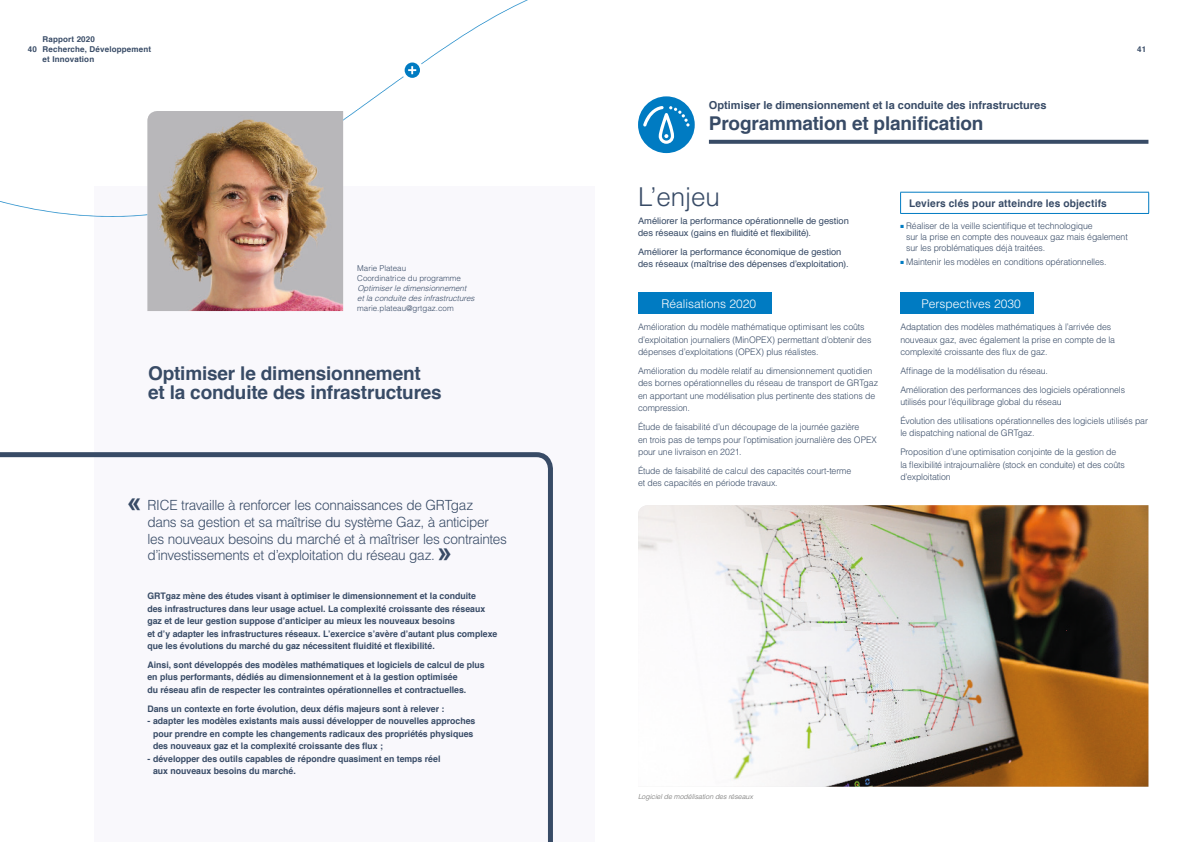
<style>
.page{position:relative;width:1191px;height:842px;background:#fff}
.page>*{position:absolute;margin:0;border:0;box-sizing:border-box;transform-origin:0 0}
.ENJEU{font:300 26px "Helvetica";color:#384b66}
.GUILL-DROIT{font:700 26px "Arial";color:#384b66}
.FICHE-TITRE_sans{font:700 19px/19px "Helvetica";letter-spacing:-.01em;color:#384b66}
.FICHE-TITRE{font:700 19px "Helvetica";letter-spacing:-.01em;color:#384b66}
.FICHE-2_EXERGUE{font:300 14px/16.8px "Helvetica";letter-spacing:-.025em;color:#384b66}
.t1{font:300 12px "Helvetica";color:#fff}
.FICHE_SURTITRE{font:700 11px "Helvetica";color:#384b66}
.LEVIERS-TITRE{font:700 10.5px "Helvetica";letter-spacing:.015em;color:#384b66}
.EN_BREF_TEXTE{font:300 9px/12.5px "Helvetica";letter-spacing:-.01em;color:#384b66}
.PORTRAIT-TEXTE{font:700 9px/12.5px "Helvetica";color:#384b66}
.ENJEU_TEXTE{font:9px/12.5px "Helvetica";color:#384b66;scale:1.04 1}
.IDENTITE_TEXTE{font:300 8px "Helvetica";color:#384b66}
.IDENTITE_ITAL{font:italic 300 8px/10px "Helvetica";color:#384b66}
.t2{font:700 8px/9.6px "Helvetica";letter-spacing:.02em;color:#384b66}
.LEGENDE{font:italic 300 7px "Helvetica";letter-spacing:-.005em;color:#70706f}
.s1{color:#007bc2}
</style>
<div class="page">
<div style="left:95px;top:186px;width:500px;height:656px;background:#f9f8fc"></div>
<svg style="left:0;top:452px;width:553px;height:390px"></svg>
<svg style="left:343px;top:0;width:185px;height:174px"></svg>
<div style="left:401px;top:59px;width:22px;height:22px;background:#fff;border-radius:50%"></div>
<svg style="left:404px;top:63px;width:16px;height:15px"></svg>
<svg style="left:408px;top:66px;width:8px;height:8px"></svg>
<img style="left:147px;top:111px;width:196px;height:200px">
<div style="left:95px;top:456px;width:52px;height:52px;background:#f9f8fc"></div>
<svg style="left:709px;top:140px;width:439px;height:4px;fill:#384b66"></svg>
<img style="left:638px;top:505px;width:510px;height:282px">
<svg style="left:638px;top:96px;width:56px;height:57px"></svg>
<hr style="left:900px;top:192px;width:249px;height:1px;background:#007bc2">
<svg style="left:900px;top:192px;width:1px;height:21px"></svg>
<svg style="left:1148px;top:192px;width:1px;height:21px"></svg>
<hr style="left:900px;top:213px;width:249px;height:1px;background:#007bc2">
<div style="left:900px;top:292px;width:133px;height:22px;background:#007bc2"></div>
<div style="left:638px;top:292px;width:133px;height:22px;background:#007bc2"></div>
<p class="t2" style="left:43px;top:35px;width:110px">Rapport 2020<br>Recherche, Développement et Innovation</p>
<p class="t2" style="left:28px;top:44px;width:11px">40</p>
<p class="t2" style="left:1137px;top:44px;width:11px">41</p>
<p class="FICHE_SURTITRE" style="left:709px;top:96px;width:339px">Optimiser le dimensionnement et la conduite des infrastructures</p>
<p class="IDENTITE_TEXTE" style="left:357px;top:263px;width:50px">Marie Plateau</p>
<p class="IDENTITE_TEXTE" style="left:357px;top:273px;width:105px">Coordinatrice du programme</p>
<p class="IDENTITE_ITAL" style="left:357px;top:283px;width:119px">Optimiser le dimensionnement et la conduite des infrastructures</p>
<p class="IDENTITE_TEXTE" style="left:357px;top:303px;width:98px">marie.plateau@grtgaz.com</p>
<p class="FICHE-TITRE_sans" style="left:148px;top:364px;width:295px">Optimiser le dimensionnement et la conduite des infrastructures</p>
<p class="GUILL-DROIT" style="left:127px;top:484px;width:16px">«</p>
<p class="FICHE-2_EXERGUE" style="left:147px;top:496px;width:361px">RICE travaille à renforcer les connaissances de GRTgaz<br>dans sa gestion et sa maîtrise du système Gaz, à anticiper les nouveaux besoins du marché et à maîtriser les contraintes d’investissements et d’exploitation du réseau gaz.</p>
<p class="GUILL-DROIT" style="left:437px;top:535px;width:16px">»</p>
<p class="PORTRAIT-TEXTE" style="left:147px;top:590px;width:351px">GRTgaz mène des études visant à optimiser le dimensionnement et la conduite<br>des infrastructures dans leur usage actuel. La complexité croissante des réseaux gaz et de leur gestion suppose d’anticiper au mieux les nouveaux besoins<br>et d’y adapter les infrastructures réseaux. L’exercice s’avère d’autant plus complexe que les évolutions du marché du gaz nécessitent fluidité et flexibilité.</p>
<p class="PORTRAIT-TEXTE" style="left:147px;top:658px;width:339px">Ainsi, sont développés des modèles mathématiques et logiciels de calcul de plus en plus performants, dédiés au dimensionnement et à la gestion optimisée<br>du réseau afin de respecter les contraintes opérationnelles et contractuelles.</p>
<p class="PORTRAIT-TEXTE" style="left:147px;top:702px;width:298px">Dans un contexte en forte évolution, deux défis majeurs sont à relever :</p>
<p class="PORTRAIT-TEXTE" style="left:153px;top:715px;width:324px;text-indent:-6px">- adapter les modèles existants mais aussi développer de nouvelles approches pour prendre en compte les changements radicaux des propriétés physiques des nouveaux gaz et la complexité croissante des flux ;</p>
<p class="PORTRAIT-TEXTE" style="left:153px;top:752px;width:289px;text-indent:-6px">- développer des outils capables de répondre quasiment en temps réel aux nouveaux besoins du marché.</p>
<p class="FICHE-TITRE" style="left:709px;top:108px;width:276px">Programmation et planification</p>
<p class="ENJEU" style="left:638px;top:181px;width:83px">L’enjeu</p>
<p class="ENJEU_TEXTE" style="left:638px;top:215px;width:204px">Améliorer la performance opérationnelle de gestion des réseaux (gains en fluidité et flexibilité).</p>
<p class="ENJEU_TEXTE" style="left:638px;top:246px;width:204px">Améliorer la performance économique de gestion des réseaux (maîtrise des dépenses d’exploitation).</p>
<p class="t1" style="left:661px;top:296px;width:96px">Réalisations 2020</p>
<p class="EN_BREF_TEXTE" style="left:638px;top:320px;width:235px">Amélioration du modèle mathématique optimisant les coûts d’exploitation journaliers (MinOPEX) permettant d’obtenir des dépenses d’exploitations (OPEX) plus réalistes.</p>
<p class="EN_BREF_TEXTE" style="left:638px;top:364px;width:242px">Amélioration du modèle relatif au dimensionnement quotidien des bornes opérationnelles du réseau de transport de GRTgaz en apportant une modélisation plus pertinente des stations de compression.</p>
<p class="EN_BREF_TEXTE" style="left:638px;top:420px;width:240px">Étude de faisabilité d’un découpage de la journée gazière<br>en trois pas de temps pour l’optimisation journalière des OPEX pour une livraison en 2021.</p>
<p class="EN_BREF_TEXTE" style="left:638px;top:464px;width:215px">Étude de faisabilité de calcul des capacités court-terme et des capacités en période travaux.</p>
<p class="LEVIERS-TITRE" style="left:909px;top:195px;width:199px">Leviers clés pour atteindre les objectifs</p>
<p class="EN_BREF_TEXTE" style="left:906px;top:220px;width:223px;line-height:11px;text-indent:-6px"><span class="s1">■</span> Réaliser de la veille scientifique et technologique<br>sur la prise en compte des nouveaux gaz mais également sur les problématiques déjà traitées.</p>
<p class="EN_BREF_TEXTE" style="left:900px;top:255px;width:207px"><span class="s1">■</span> Maintenir les modèles en conditions opérationnelles.</p>
<p class="t1" style="left:921px;top:296px;width:101px">Perspectives 2030</p>
<p class="EN_BREF_TEXTE" style="left:900px;top:320px;width:216px">Adaptation des modèles mathématiques à l’arrivée des nouveaux gaz, avec également la prise en compte de la complexité croissante des flux de gaz.</p>
<p class="EN_BREF_TEXTE" style="left:900px;top:364px;width:149px">Affinage de la modélisation du réseau.</p>
<p class="EN_BREF_TEXTE" style="left:900px;top:383px;width:226px">Amélioration des performances des logiciels opérationnels utilisés pour l’équilibrage global du réseau</p>
<p class="EN_BREF_TEXTE" style="left:900px;top:414px;width:249px">Évolution des utilisations opérationnelles des logiciels utilisés par le dispatching national de GRTgaz.</p>
<p class="EN_BREF_TEXTE" style="left:900px;top:445px;width:226px">Proposition d’une optimisation conjointe de la gestion de la flexibilité intrajournalière (stock en conduite) et des coûts d’exploitation</p>
<p class="LEGENDE" style="left:638px;top:793px;width:116px">Logiciel de modélisation des réseaux</p>
</div>
